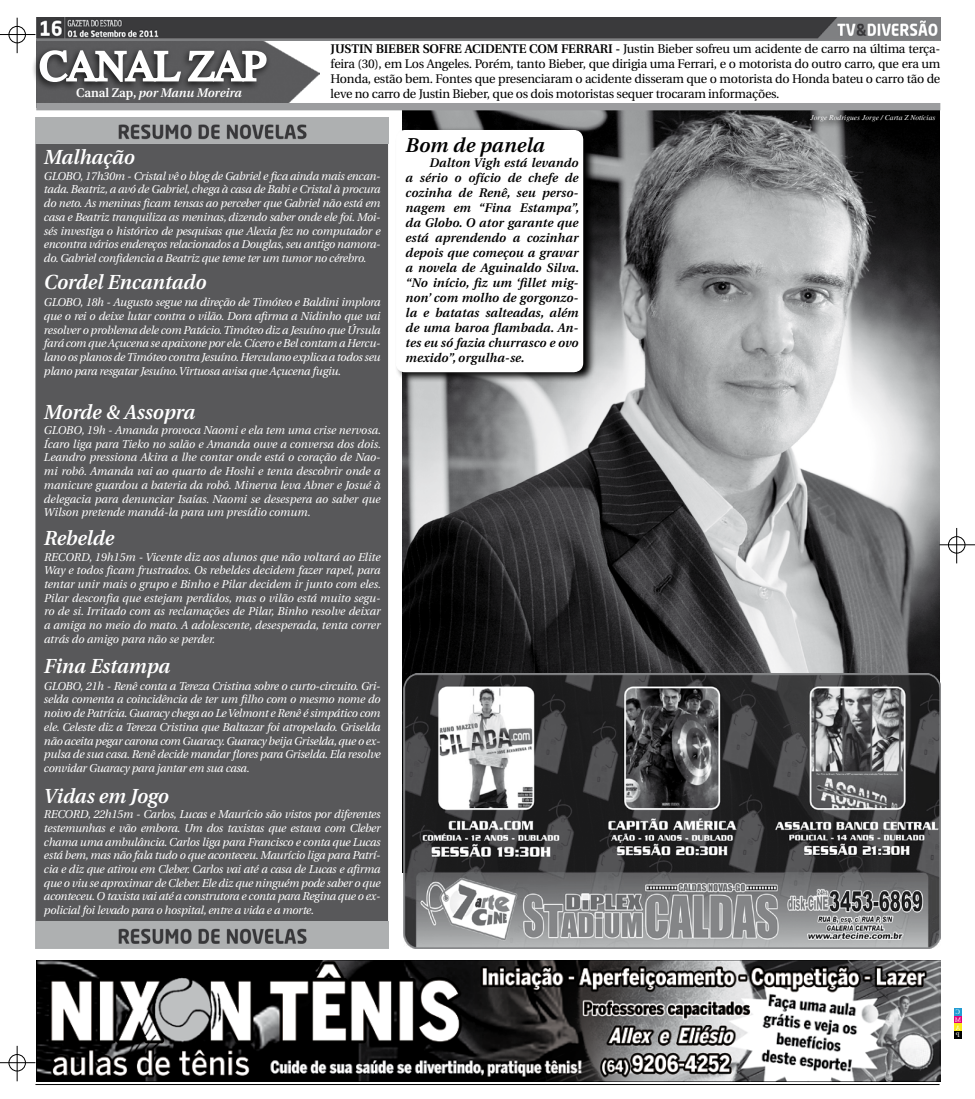
<style>
.page{position:relative;width:975px;height:1099px;background:#fff}
.page>*{position:absolute;margin:0;border:0;box-sizing:border-box;transform-origin:0 0}
.t1{font:42.5px "Times";letter-spacing:-.02em;color:#fff}
.t2{font:italic 600 20.25px "Utopia";color:#fff}
.t3{font:italic 600 20px "Utopia";letter-spacing:.01em;color:#000}
.t4{font:italic 600 12.5px/15px "Utopia";letter-spacing:.01em;color:#000;text-align:justify}
.t5{font:12.5px/15px "Utopia";letter-spacing:-.02em;color:#000;text-align:justify}
.t6{font:600 12.5px "Utopia";color:#000}
.t7{font:italic 600 12.5px "Utopia";color:#fff}
.t8{font:italic 11.38px/13.8px "Utopia";letter-spacing:-.02em;color:#fff;text-align:justify}
.t9{font:italic 7.5px "Times";color:#fff}
.s1{font-style:normal}
.s2{font-weight:600}
</style>
<div class="page">
<img style="left:403px;top:110px;width:536px;height:563px">
<div style="left:35px;top:125px;width:353px;height:806px;background:#58585a;border:1px solid #58585a"></div>
<img style="left:36px;top:40px;width:283px;height:6px">
<div style="left:31px;top:46px;width:320px;height:78px;background:#000;opacity:.75"></div>
<svg style="left:38px;top:49px;width:230px;height:34px"></svg>
<div style="left:36px;top:103px;width:904px;height:7px;background:#9c9d9f"></div>
<img style="left:36px;top:18px;width:904px;height:22px">
<svg style="left:800px;top:110px;width:141px;height:27px;background:#282828"></svg>
<img style="left:35px;top:117px;width:353px;height:27px">
<img style="left:35px;top:921px;width:353px;height:27px">
<img style="left:36px;top:960px;width:904px;height:121px">
<svg style="left:396px;top:126px;width:206px;height:261px;background:#565657"></svg>
<div style="left:396px;top:131px;width:186px;height:240px;background:#fff;border-radius:9px"></div>
<div style="left:395px;top:130px;width:188px;height:242px;border:1px solid #fff;border-radius:9px"></div>
<img style="left:403px;top:673px;width:537px;height:275px">
<hr style="left:939px;top:544px;width:35px;height:1px;background:#000">
<hr style="left:956px;top:528px;width:1px;height:35px;background:#000">
<div style="left:948px;top:536px;width:17px;height:17px;border:1px solid #000;border-radius:50%"></div>
<hr style="left:0;top:34px;width:35px;height:1px;background:#000">
<hr style="left:17px;top:18px;width:1px;height:35px;background:#000">
<div style="left:9px;top:26px;width:17px;height:17px;border:1px solid #000;border-radius:50%"></div>
<hr style="left:0;top:1062px;width:35px;height:1px;background:#000">
<hr style="left:17px;top:1045px;width:1px;height:36px;background:#000">
<div style="left:9px;top:1054px;width:17px;height:17px;border:1px solid #000;border-radius:50%"></div>
<div style="left:954px;top:1008px;width:7px;height:7px;background:#219cd3"></div>
<div style="left:954px;top:1015px;width:7px;height:8px;background:#e20079"></div>
<div style="left:954px;top:1023px;width:7px;height:7px;background:#fcea1b"></div>
<div style="left:954px;top:1030px;width:7px;height:8px;background:#000"></div>
<hr style="left:35px;top:1084px;width:904px;height:1px;background:#000">
<h1 class="t1" style="left:40px;top:42px;width:228px">CANAL ZAP</h1>
<p class="t7" style="left:76px;top:86px;width:167px"><span class="s1">CANAL ZAP,</span> por Manu Moreira</p>
<p class="t5" style="left:330px;top:41px;width:611px;text-indent:285px"><span class="s2">-</span> Justin Bieber sofreu um acidente de carro na última terça&shy;feira (30), em Los Angeles. Porém, tanto Bieber, que dirigia uma Ferrari, e o motorista do outro carro, que era um Honda, estão bem. Fontes que presenciaram o acidente disseram que o motorista do Honda bateu o carro tão de leve no carro de Justin Bieber, que os dois motoristas sequer trocaram informações.</p>
<p class="t6" style="left:330px;top:41px;width:13px">JUSTIN</p>
<p class="t6" style="left:375px;top:41px;width:17px">BIEBER</p>
<p class="t6" style="left:422px;top:41px;width:9px">SOFRE</p>
<p class="t6" style="left:465px;top:41px;width:9px">ACIDENTE</p>
<p class="t6" style="left:529px;top:41px;width:11px">COM</p>
<p class="t6" style="left:561px;top:41px;width:16px">FERRARI</p>
<p class="t9" style="left:810px;top:114px;width:127px">Jorge Rodrigues Jorge / Carta Z Notícias</p>
<h2 class="t2" style="left:44px;top:145px;width:92px">Malhação</h2>
<p class="t8" style="left:44px;top:169px;width:338px">GLOBO, 17h30m - Cristal vê o blog de Gabriel e fica ainda mais encan&shy;tada. Beatriz, a avó de Gabriel, chega à casa de Babi e Cristal à procura do neto. As meninas ficam tensas ao perceber que Gabriel não está em casa e Beatriz tranquiliza as meninas, dizendo saber onde ele foi. Moi&shy;sés investiga o histórico de pesquisas que Alexia fez no computador e encontra vários endereços relacionados a Douglas, seu antigo namora&shy;do. Gabriel confidencia a Beatriz que teme ter um tumor no cérebro.</p>
<h2 class="t2" style="left:44px;top:271px;width:164px">Cordel Encantado</h2>
<p class="t8" style="left:44px;top:295px;width:338px">GLOBO, 18h - Augusto segue na direção de Timóteo e Baldini implora que o rei o deixe lutar contra o vilão. Dora afirma a Nidinho que vai resolver o problema dele com Patácio. Timóteo diz a Jesuíno que Úrsula fará com que Açucena se apaixone por ele. Cícero e Bel contam a Hercu&shy;lano os planos de Timóteo contra Jesuíno. Herculano explica a todos seu plano para resgatar Jesuíno. Virtuosa avisa que Açucena fugiu.</p>
<h2 class="t2" style="left:44px;top:401px;width:153px">Morde &amp; Assopra</h2>
<p class="t8" style="left:44px;top:423px;width:338px">GLOBO, 19h - Amanda provoca Naomi e ela tem uma crise nervosa.<br>Ícaro liga para Tieko no salão e Amanda ouve a conversa dos dois.<br>Leandro pressiona Akira a lhe contar onde está o coração de Nao&shy;mi robô. Amanda vai ao quarto de Hoshi e tenta descobrir onde a manicure guardou a bateria da robô. Minerva leva Abner e Josué à delegacia para denunciar Isaías. Naomi se desespera ao saber que Wilson pretende mandá-la para um presídio comum.</p>
<h2 class="t2" style="left:44px;top:526px;width:71px">Rebelde</h2>
<p class="t8" style="left:44px;top:550px;width:338px">RECORD, 19h15m - Vicente diz aos alunos que não voltará ao Elite Way e todos ficam frustrados. Os rebeldes decidem fazer rapel, para tentar unir mais o grupo e Binho e Pilar decidem ir junto com eles.<br>Pilar desconfia que estejam perdidos, mas o vilão está muito segu&shy;ro de si. Irritado com as reclamações de Pilar, Binho resolve deixar a amiga no meio do mato. A adolescente, desesperada, tenta correr atrás do amigo para não se perder.</p>
<h2 class="t2" style="left:44px;top:654px;width:128px">Fina Estampa</h2>
<p class="t8" style="left:44px;top:679px;width:338px">GLOBO, 21h - Renê conta a Tereza Cristina sobre o curto-circuito. Gri&shy;selda comenta a coincidência de ter um filho com o mesmo nome do noivo de Patrícia. Guaracy chega ao Le Velmont e Renê é simpático com ele. Celeste diz a Tereza Cristina que Baltazar foi atropelado. Griselda não aceita pegar carona com Guaracy. Guaracy beija Griselda, que o ex&shy;pulsa de sua casa. Renê decide mandar flores para Griselda. Ela resolve convidar Guaracy para jantar em sua casa.</p>
<h2 class="t2" style="left:44px;top:785px;width:126px">Vidas em Jogo</h2>
<p class="t8" style="left:44px;top:807px;width:338px">RECORD, 22h15m - Carlos, Lucas e Maurício são vistos por diferentes testemunhas e vão embora. Um dos taxistas que estava com Cleber chama uma ambulância. Carlos liga para Francisco e conta que Lucas está bem, mas não fala tudo o que aconteceu. Maurício liga para Patrí&shy;cia e diz que atirou em Cleber. Carlos vai até a casa de Lucas e afirma que o viu se aproximar de Cleber. Ele diz que ninguém pode saber o que aconteceu. O taxista vai até a construtora e conta para Regina que o ex&shy;policial foi levado para o hospital, entre a vida e a morte.</p>
<h3 class="t3" style="left:405px;top:134px;width:141px">Bom de panela</h3>
<p class="t4" style="left:405px;top:156px;width:175px;text-indent:24px">Dalton Vigh está levando a sério o ofício de chefe de cozinha de Renê, seu perso&shy;nagem em “Fina Estampa”, da Globo. O ator garante que está aprendendo a cozinhar depois que começou a gravar a novela de Aguinaldo Silva. “No início, fiz um ‘fillet mig&shy;non’ com molho de gorgonzo&shy;la e batatas salteadas, além de uma baroa flambada. An&shy;tes eu só fazia churrasco e ovo mexido”, orgulha-se.</p>
</div>
